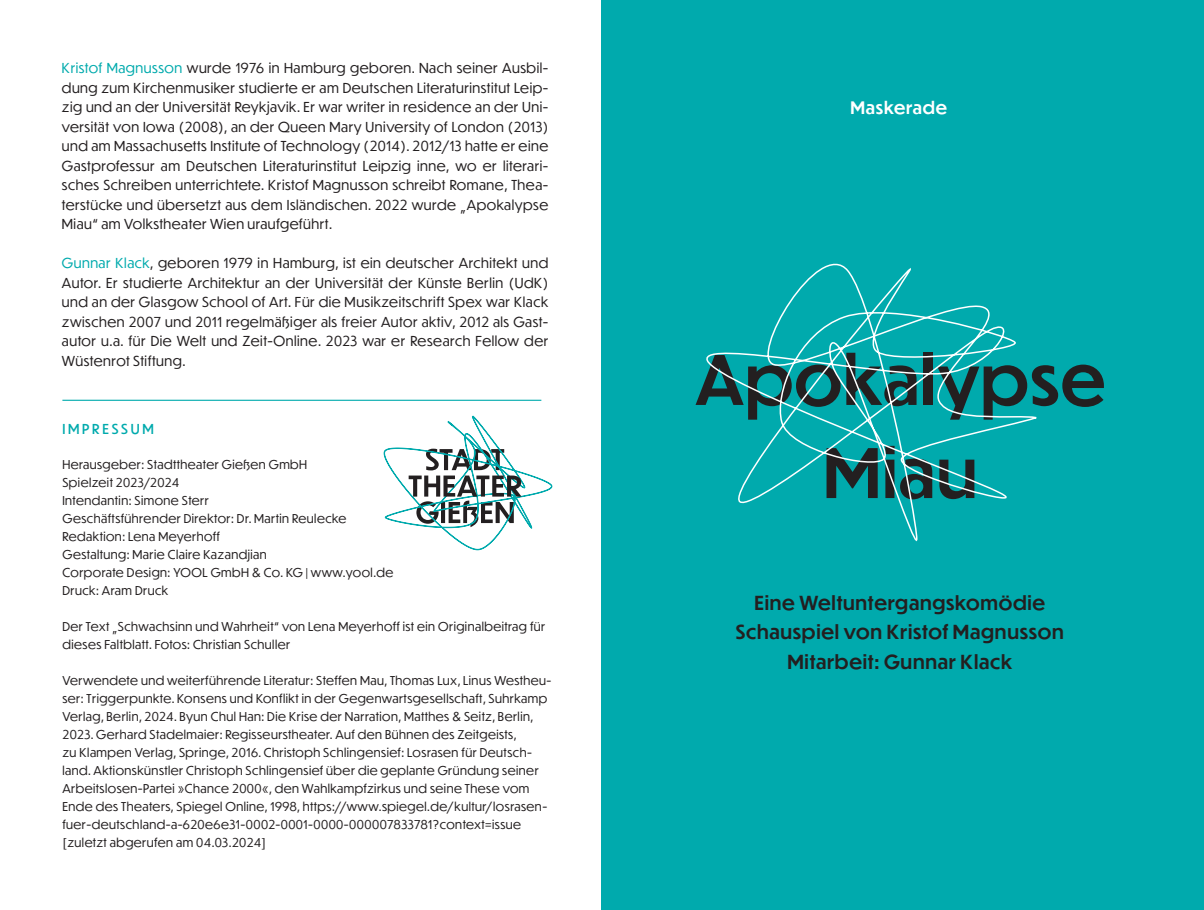
<style>
.page{position:relative;width:1204px;height:910px;background:#fff}
.page>*{position:absolute;margin:0;border:0;box-sizing:border-box;transform-origin:0 0}
.t1{font:500 66.9px/93.2px "Dunbar Tall";letter-spacing:.02em;color:#231f20;text-align:center}
.t2{font:500 19.05px/29.5px "Dunbar Tall";letter-spacing:.04em;color:#231f20;text-align:center}
.t3{font:500 16.95px "Dunbar Tall";letter-spacing:.05em;color:#fff}
.t4{font:13.5px/19.5px "Dunbar Tall";letter-spacing:.04em;color:#231f20;text-align:justify}
.t5{font:13.5px "Dunbar Tall";letter-spacing:.2em;color:#00aaad}
.t6{font:12px/18px "Dunbar Tall";letter-spacing:.04em;color:#231f20}
.s1{color:#00aaad}
</style>
<div class="page">
<div style="left:602px;top:0;width:601px;height:910px;background:#00aaad"></div>
<svg style="left:384px;top:416px;width:168px;height:134px"></svg>
<hr style="left:62px;top:400px;width:479px;height:1px;background:#00aaad">
<svg style="left:706px;top:263px;width:331px;height:279px"></svg>
<p class="t4" style="left:62px;top:58px;width:488px"><span class="s1">Kristof Magnusson</span> wurde 1976 in Hamburg geboren. Nach seiner Ausbil&shy;dung zum Kirchenmusiker studierte er am Deutschen Literaturinstitut Leip&shy;zig und an der Universität Reykjavik. Er war writer in residence an der Uni&shy;versität von Iowa (2008), an der Queen Mary University of London (2013) und am Massachusetts Institute of Technology (2014). 2012/13 hatte er eine Gastprofessur am Deutschen Literaturinstitut Leipzig inne, wo er literari&shy;sches Schreiben unterrichtete. Kristof Magnusson schreibt Romane, Thea&shy;terstücke und übersetzt aus dem Isländischen. 2022 wurde „Apokalypse Miau“ am Volkstheater Wien uraufgeführt.</p>
<p class="t4" style="left:62px;top:253px;width:488px"><span class="s1">Gunnar Klack</span>, geboren 1979 in Hamburg, ist ein deutscher Architekt und Autor. Er studierte Architektur an der Universität der Künste Berlin (UdK) und an der Glasgow School of Art. Für die Musikzeitschrift Spex war Klack zwischen 2007 und 2011 regelmäßiger als freier Autor aktiv, 2012 als Gast&shy;autor u.a. für Die Welt und Zeit-Online. 2023 war er Research Fellow der Wüstenrot Stiftung.</p>
<p class="t5" style="left:62px;top:419px;width:93px">IMPRESSUM</p>
<p class="t6" style="left:62px;top:455px;width:332px">Herausgeber: Stadttheater Gießen GmbH<br>Spielzeit 2023/2024<br>Intendantin: Simone Sterr<br>Geschäftsführender Direktor: Dr. Martin Reulecke Redaktion: Lena Meyerhoff<br>Gestaltung: Marie Claire Kazandjian<br>Corporate Design: YOOL GmbH &amp; Co. KG | www.yool.de Druck: Aram Druck</p>
<p class="t6" style="left:62px;top:617px;width:484px">Der Text „Schwachsinn und Wahrheit“ von Lena Meyerhoff ist ein Originalbeitrag für dieses Faltblatt. Fotos: Christian Schuller</p>
<p class="t6" style="left:62px;top:671px;width:490px">Verwendete und weiterführende Literatur: Steffen Mau, Thomas Lux, Linus Westheu&shy;ser: Triggerpunkte. Konsens und Konflikt in der Gegenwartsgesellschaft, Suhrkamp Verlag, Berlin, 2024. Byun Chul Han: Die Krise der Narration, Matthes &amp; Seitz, Berlin, 2023. Gerhard Stadelmaier: Regisseurstheater. Auf den Bühnen des Zeitgeists,<br>zu Klampen Verlag, Springe, 2016. Christoph Schlingensief: Losrasen für Deutsch&shy;land. Aktionskünstler Christoph Schlingensief über die geplante Gründung seiner Arbeitslosen-Partei »Chance 2000«, den Wahlkampfzirkus und seine These vom Ende des Theaters, Spiegel Online, 1998, https://www.spiegel.de/kultur/losrasen&shy;fuer-deutschland-a-620e6e31-0002-0001-0000-000007833781?context=issue [zuletzt abgerufen am 04.03.2024]</p>
<h3 class="t3" style="left:850px;top:95px;width:98px">Maskerade</h3>
<h1 class="t1" style="left:695px;top:331px;width:411px">Apokalypse<br>Miau</h1>
<h2 class="t2" style="left:735px;top:587px;width:329px">Eine Weltuntergangskomödie<br>Schauspiel von Kristof Magnusson<br>Mitarbeit: Gunnar Klack</h2>
</div>
